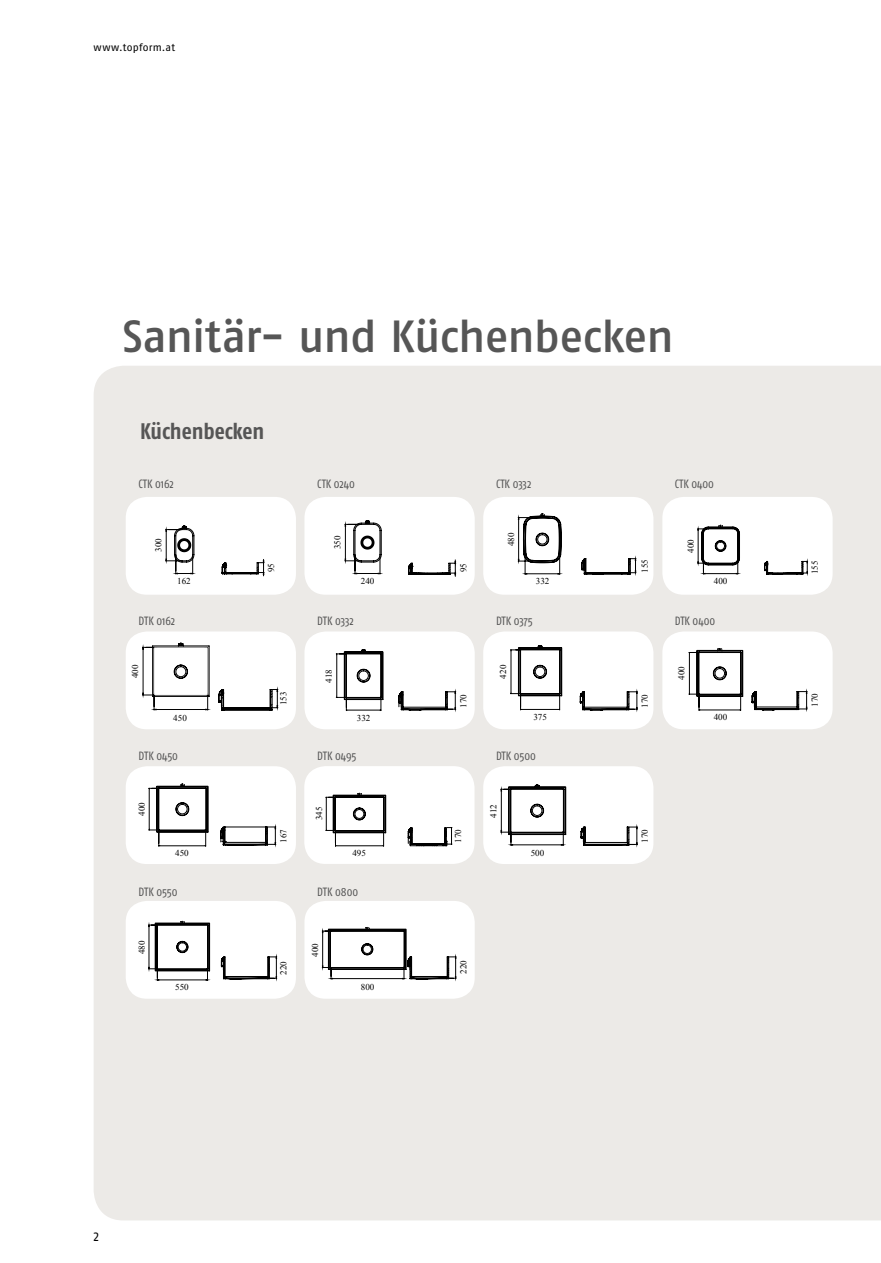
<style>
.page{position:relative;width:881px;height:1263px;background:#fff}
.page>*{position:absolute;margin:0;border:0;box-sizing:border-box;transform-origin:0 0}
.t1{font:45px "Fago No Med";letter-spacing:-.02em;color:#565656}
.t2{font:700 22.5px "Fago Co";color:#565656}
.t3{font:12.75px "Fago No Regular LF";color:#000}
.t4{font:12px "Fago Co";color:#565656}
.t5{font:10.5px "Fago No Regular LF";letter-spacing:.025em;color:#000}
.t6{font:9px "Times New Roman";color:#000}
</style>
<div class="page">
<div style="left:94px;top:366px;width:786px;height:854px;background:#eceae7"></div>
<div style="left:126px;top:766px;width:170px;height:98px;background:#fff;border-radius:21px"></div>
<div style="left:126px;top:497px;width:170px;height:98px;background:#fff;border-radius:21px"></div>
<div style="left:126px;top:631px;width:170px;height:98px;background:#fff;border-radius:21px"></div>
<div style="left:304px;top:766px;width:170px;height:98px;background:#fff;border-radius:21px"></div>
<div style="left:304px;top:497px;width:170px;height:98px;background:#fff;border-radius:21px"></div>
<div style="left:304px;top:631px;width:170px;height:98px;background:#fff;border-radius:21px"></div>
<div style="left:483px;top:766px;width:170px;height:98px;background:#fff;border-radius:21px"></div>
<div style="left:483px;top:497px;width:170px;height:98px;background:#fff;border-radius:21px"></div>
<div style="left:483px;top:631px;width:170px;height:98px;background:#fff;border-radius:21px"></div>
<div style="left:662px;top:497px;width:170px;height:98px;background:#fff;border-radius:21px"></div>
<div style="left:662px;top:631px;width:170px;height:98px;background:#fff;border-radius:21px"></div>
<div style="left:126px;top:901px;width:170px;height:98px;background:#fff;border-radius:21px"></div>
<div style="left:304px;top:901px;width:170px;height:98px;background:#fff;border-radius:21px"></div>
<svg style="left:398px;top:691px;width:58px;height:19px"></svg>
<svg style="left:580px;top:691px;width:57px;height:19px"></svg>
<svg style="left:751px;top:691px;width:56px;height:19px"></svg>
<svg style="left:220px;top:827px;width:56px;height:18px"></svg>
<svg style="left:580px;top:827px;width:57px;height:18px"></svg>
<svg style="left:221px;top:957px;width:56px;height:22px"></svg>
<svg style="left:408px;top:827px;width:44px;height:19px"></svg>
<svg style="left:218px;top:689px;width:60px;height:21px"></svg>
<svg style="left:166px;top:526px;width:98px;height:50px"></svg>
<svg style="left:408px;top:560px;width:48px;height:16px"></svg>
<svg style="left:581px;top:558px;width:55px;height:16px"></svg>
<svg style="left:764px;top:561px;width:43px;height:13px"></svg>
<svg style="left:345px;top:521px;width:36px;height:53px"></svg>
<hr style="left:525px;top:573px;width:34px;height:1px;background:#000">
<hr style="left:559px;top:540px;width:1px;height:34px;background:#000">
<hr style="left:524px;top:540px;width:1px;height:34px;background:#000">
<svg style="left:518px;top:514px;width:43px;height:49px"></svg>
<svg style="left:697px;top:525px;width:42px;height:49px"></svg>
<svg style="left:336px;top:649px;width:47px;height:62px"></svg>
<svg style="left:510px;top:645px;width:51px;height:65px"></svg>
<svg style="left:688px;top:648px;width:54px;height:63px"></svg>
<svg style="left:149px;top:784px;width:59px;height:62px"></svg>
<svg style="left:326px;top:793px;width:60px;height:53px"></svg>
<svg style="left:500px;top:785px;width:65px;height:60px"></svg>
<svg style="left:148px;top:921px;width:62px;height:60px"></svg>
<svg style="left:322px;top:927px;width:134px;height:52px"></svg>
<svg style="left:142px;top:643px;width:67px;height:67px"></svg>
<p class="t5" style="left:94px;top:41px;width:83px">www.topform.at</p>
<h1 class="t1" style="left:122px;top:311px;width:553px">Sanitär- und Küchenbecken</h1>
<h2 class="t2" style="left:140px;top:418px;width:126px">Küchenbecken</h2>
<h3 class="t4" style="left:138px;top:477px;width:37px">CTK 0162</h3>
<h3 class="t4" style="left:317px;top:477px;width:39px">CTK 0240</h3>
<h3 class="t4" style="left:496px;top:477px;width:37px">CTK 0332</h3>
<h3 class="t4" style="left:674px;top:477px;width:41px">CTK 0400</h3>
<p class="t6" style="left:152px;top:552px;width:15px;rotate:-90deg">300</p>
<p class="t6" style="left:505px;top:546px;width:15px;rotate:-90deg">480</p>
<p class="t6" style="left:684px;top:553px;width:15px;rotate:-90deg">400</p>
<p class="t6" style="left:265px;top:572px;width:11px;rotate:-90deg">95</p>
<p class="t6" style="left:457px;top:572px;width:11px;rotate:-90deg">95</p>
<p class="t6" style="left:638px;top:573px;width:15px;rotate:-90deg">155</p>
<p class="t6" style="left:808px;top:574px;width:15px;rotate:-90deg">155</p>
<p class="t6" style="left:177px;top:575px;width:15px">162</p>
<p class="t6" style="left:360px;top:575px;width:15px">240</p>
<p class="t6" style="left:535px;top:575px;width:15px">332</p>
<p class="t6" style="left:713px;top:575px;width:15px">400</p>
<p class="t6" style="left:331px;top:549px;width:15px;rotate:-90deg">350</p>
<h3 class="t4" style="left:138px;top:614px;width:38px">DTK 0162</h3>
<h3 class="t4" style="left:317px;top:614px;width:38px">DTK 0332</h3>
<h3 class="t4" style="left:496px;top:614px;width:38px">DTK 0375</h3>
<h3 class="t4" style="left:674px;top:614px;width:42px">DTK 0400</h3>
<p class="t6" style="left:129px;top:678px;width:15px;rotate:-90deg">400</p>
<p class="t6" style="left:173px;top:712px;width:15px">450</p>
<p class="t6" style="left:277px;top:705px;width:15px;rotate:-90deg">153</p>
<p class="t6" style="left:323px;top:683px;width:15px;rotate:-90deg">418</p>
<p class="t6" style="left:497px;top:678px;width:15px;rotate:-90deg">420</p>
<p class="t6" style="left:675px;top:680px;width:15px;rotate:-90deg">400</p>
<p class="t6" style="left:457px;top:708px;width:15px;rotate:-90deg">170</p>
<p class="t6" style="left:638px;top:708px;width:15px;rotate:-90deg">170</p>
<p class="t6" style="left:357px;top:711px;width:15px">332</p>
<p class="t6" style="left:533px;top:711px;width:15px">375</p>
<p class="t6" style="left:713px;top:711px;width:15px">400</p>
<h3 class="t4" style="left:138px;top:749px;width:41px">DTK 0450</h3>
<h3 class="t4" style="left:317px;top:749px;width:41px">DTK 0495</h3>
<h3 class="t4" style="left:496px;top:749px;width:41px">DTK 0500</h3>
<p class="t6" style="left:136px;top:816px;width:15px;rotate:-90deg">400</p>
<p class="t6" style="left:175px;top:847px;width:15px">450</p>
<p class="t6" style="left:277px;top:842px;width:15px;rotate:-90deg">167</p>
<p class="t6" style="left:313px;top:820px;width:15px;rotate:-90deg">345</p>
<p class="t6" style="left:352px;top:847px;width:15px">495</p>
<h3 class="t4" style="left:138px;top:885px;width:40px">DTK 0550</h3>
<h3 class="t4" style="left:317px;top:885px;width:42px">DTK 0800</h3>
<p class="t6" style="left:136px;top:954px;width:15px;rotate:-90deg">480</p>
<p class="t6" style="left:309px;top:956px;width:15px;rotate:-90deg">400</p>
<p class="t6" style="left:452px;top:842px;width:15px;rotate:-90deg">170</p>
<p class="t6" style="left:277px;top:974px;width:15px;rotate:-90deg">220</p>
<p class="t6" style="left:457px;top:973px;width:15px;rotate:-90deg">220</p>
<p class="t6" style="left:175px;top:980px;width:15px">550</p>
<p class="t6" style="left:361px;top:980px;width:15px">800</p>
<p class="t6" style="left:487px;top:817px;width:15px;rotate:-90deg">412</p>
<p class="t6" style="left:530px;top:847px;width:15px">500</p>
<p class="t6" style="left:638px;top:843px;width:15px;rotate:-90deg">170</p>
<p class="t6" style="left:808px;top:707px;width:15px;rotate:-90deg">170</p>
<h3 class="t3" style="left:94px;top:1229px;width:7px">2</h3>
</div>
